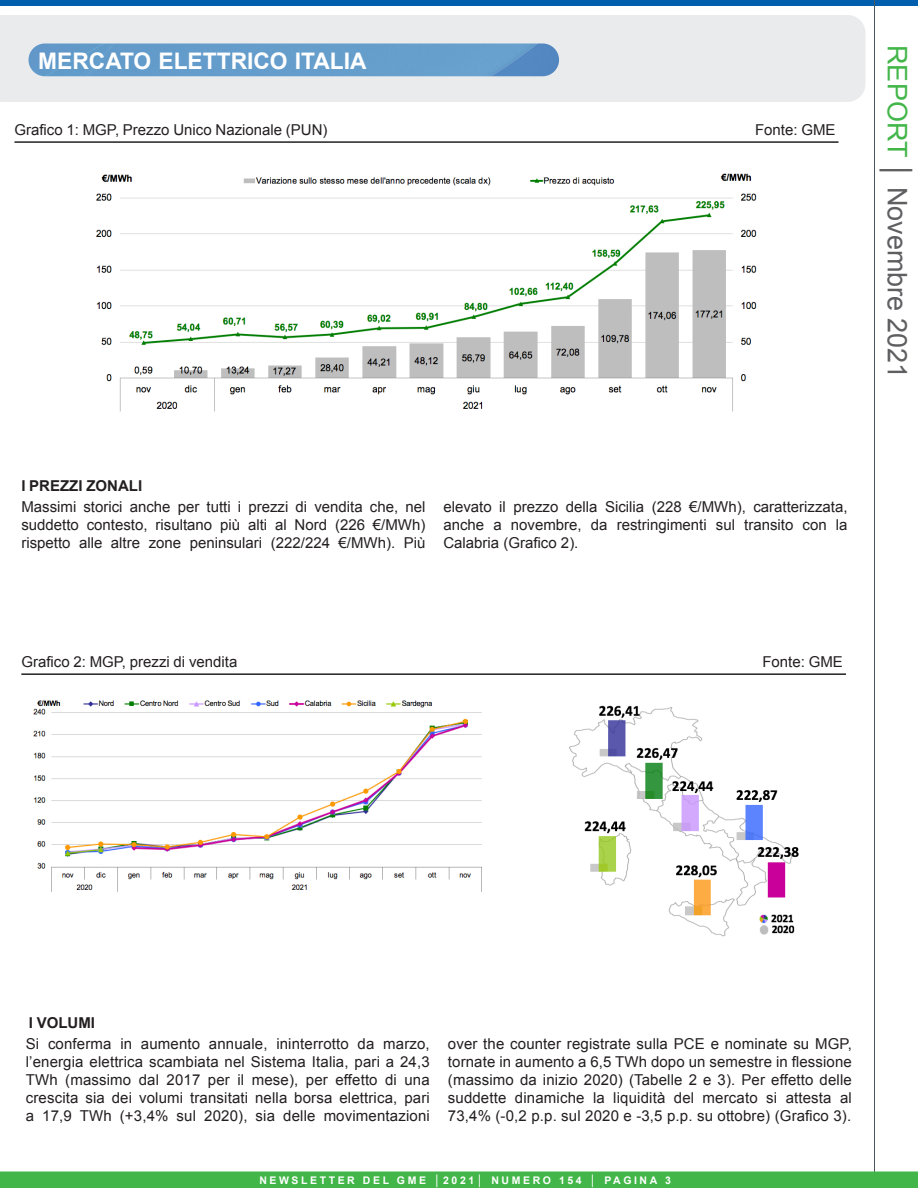
<style>
.page{position:relative;width:918px;height:1188px;background:#fff}
.page>*{position:absolute;margin:0;border:0;box-sizing:border-box;transform-origin:0 0}
.titolo_arancio_più_p{font:27px "Arial";color:#5f5f62}
.t1{font:22.8px "Arial Bold MT SC800";color:#fff}
.sottolineato{font:15px/18px "Arial";color:#231f20;text-align:justify}
.t2{font:700 15px "Arial";color:#231f20}
.t3{font:10.5px "Arial Bold MT SC800";letter-spacing:.245em;color:#fff}
.s1{color:#42b649}
</style>
<div class="page">
<div style="left:0;top:0;width:918px;height:6px;background:#015fae"></div>
<div style="left:0;top:15px;width:865px;height:87px;background:#eaebec"></div>
<hr style="left:874px;top:0;width:1px;height:1188px;background:#49565e">
<div style="left:0;top:1172px;width:918px;height:16px;background:#42b649"></div>
<img style="left:28px;top:44px;width:531px;height:32px;border-radius:16px">
<hr style="left:14px;top:141px;width:825px;height:2px;background:#231f20">
<hr style="left:21px;top:673px;width:825px;height:2px;background:#231f20">
<img style="left:96px;top:173px;width:661px;height:239px">
<img style="left:33px;top:700px;width:449px;height:192px">
<img style="left:569px;top:705px;width:230px;height:232px">
<p class="t1" style="left:38px;top:46px;width:84px">MERCATO</p>
<p class="t1" style="left:158px;top:46px;width:43px">ELETTRI</p>
<p class="t1" style="left:253px;top:46px;width:102px">CO ITALIA</p>
<p class="titolo_arancio_più_p" style="left:915px;top:45px;width:335px;rotate:90deg"><span class="s1">REPORT</span> │ Novembre 2021</p>
<p class="sottolineato" style="left:14px;top:121px;width:315px">Grafico 1: MGP, Prezzo Unico Nazionale (PUN)</p>
<p class="sottolineato" style="left:755px;top:121px;width:82px">Fonte: GME</p>
<p class="t2" style="left:21px;top:476px;width:122px">I PREZZI ZONALI</p>
<p class="sottolineato" style="left:21px;top:498px;width:406px">Massimi storici anche per tutti i prezzi di vendita che, nel suddetto contesto, risultano più alti al Nord (226 €/MWh) rispetto alle altre zone peninsulari (222/224 €/MWh). Più</p>
<p class="sottolineato" style="left:443px;top:498px;width:406px">elevato il prezzo della Sicilia (228 €/MWh), caratterizzata, anche a novembre, da restringimenti sul transito con la Calabria (Grafico 2).</p>
<p class="sottolineato" style="left:21px;top:653px;width:218px">Grafico 2: MGP, prezzi di vendita</p>
<p class="sottolineato" style="left:762px;top:653px;width:82px">Fonte: GME</p>
<p class="t2" style="left:29px;top:1013px;width:68px">I VOLUMI</p>
<p class="sottolineato" style="left:26px;top:1035px;width:406px">Si conferma in aumento annuale, ininterrotto da marzo, l’energia elettrica scambiata nel Sistema Italia, pari a 24,3<br>TWh (massimo dal 2017 per il mese), per effetto di una crescita sia dei volumi transitati nella borsa elettrica, pari a 17,9 TWh (+3,4% sul 2020), sia delle movimentazioni</p>
<p class="sottolineato" style="left:448px;top:1035px;width:406px">over the counter registrate sulla PCE e nominate su MGP, tornate in aumento a 6,5 TWh dopo un semestre in flessione (massimo da inizio 2020) (Tabelle 2 e 3). Per effetto delle suddette dinamiche la liquidità del mercato si attesta al 73,4% (-0,2 p.p. sul 2020 e -3,5 p.p. su ottobre) (Grafico 3).</p>
<p class="t3" style="left:259px;top:1173px;width:413px">NEWSL ETTER DEL GM E │2021│ NUM ERO 154 │ PAGINA 3</p>
</div>
